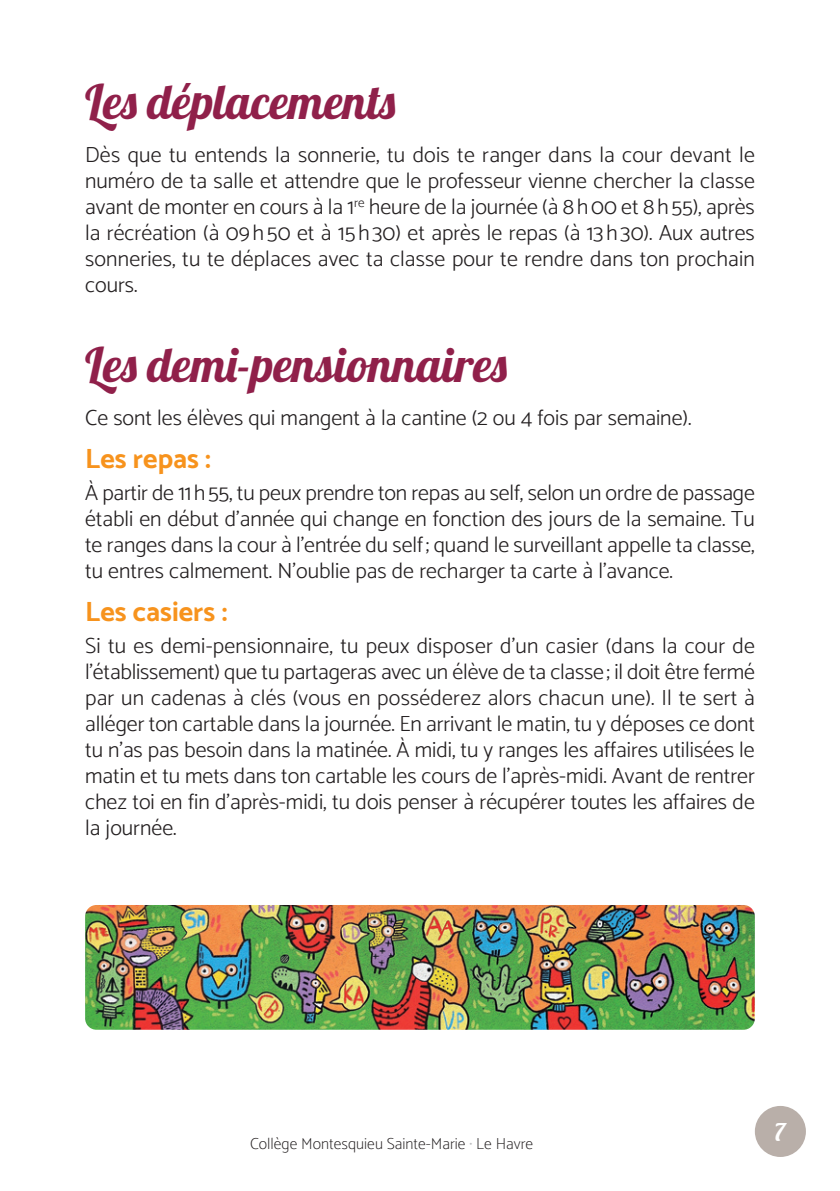
<style>
.page{position:relative;width:840px;height:1191px;background:#fff}
.page>*{position:absolute;margin:0;border:0;box-sizing:border-box;transform-origin:0 0}
.t1{font:48px "Lobster 1.4";letter-spacing:.02em;color:#90204a}
.t2{font:700 28px "Catamaran";color:#f7931d}
.t3{font:24px "Lobster 1.4";color:#fff}
.t4{font:300 22px/26px "Catamaran";color:#231f20;text-align:justify}
.t5{font:100 16px "Catamaran";color:#231f20}
.s1{color:#bcbdc0}
</style>
<div class="page">
<img style="left:85px;top:905px;width:669px;height:124px;border-radius:11px">
<div style="left:754px;top:1106px;width:51px;height:51px;background:#b9afa9;border-radius:50%"></div>
<p class="t1" style="left:85px;top:85px;width:311px">Les déplacements</p>
<p class="t4" style="left:85px;top:141px;width:671px">Dès que tu entends la sonnerie, tu dois te ranger dans la cour devant le numéro de ta salle et attendre que le professeur vienne chercher la classe avant de monter en cours à la 1<sup>re</sup> heure de la journée (à 8h00 et 8h55), après la récréation (à 09h50 et à 15h30) et après le repas (à 13h30). Aux autres sonneries, tu te déplaces avec ta classe pour te rendre dans ton prochain cours.</p>
<p class="t1" style="left:85px;top:348px;width:423px">Les demi-pensionnaires</p>
<p class="t4" style="left:85px;top:404px;width:607px">Ce sont les élèves qui mangent à la cantine (2 ou 4 fois par semaine).</p>
<p class="t2" style="left:85px;top:442px;width:127px">Les repas :</p>
<p class="t4" style="left:85px;top:479px;width:671px">À partir de 11h55, tu peux prendre ton repas au self, selon un ordre de passage établi en début d’année qui change en fonction des jours de la semaine. Tu te ranges dans la cour à l’entrée du self; quand le surveillant appelle ta classe, tu entres calmement. N’oublie pas de recharger ta carte à l’avance.</p>
<p class="t2" style="left:85px;top:595px;width:144px">Les casiers :</p>
<p class="t4" style="left:85px;top:632px;width:671px">Si tu es demi-pensionnaire, tu peux disposer d’un casier (dans la cour de l’établissement) que tu partageras avec un élève de ta classe; il doit être fermé par un cadenas à clés (vous en posséderez alors chacun une). Il te sert à alléger ton cartable dans la journée. En arrivant le matin, tu y déposes ce dont tu n’as pas besoin dans la matinée. À midi, tu y ranges les affaires utilisées le matin et tu mets dans ton cartable les cours de l’après-midi. Avant de rentrer chez toi en fin d’après-midi, tu dois penser à récupérer toutes les affaires de la journée.</p>
<p class="t5" style="left:250px;top:1134px;width:284px">Collège Montesquieu Sainte-Marie <span class="s1">•</span> Le Havre</p>
<p class="t3" style="left:774px;top:1124px;width:13px">7</p>
</div>
